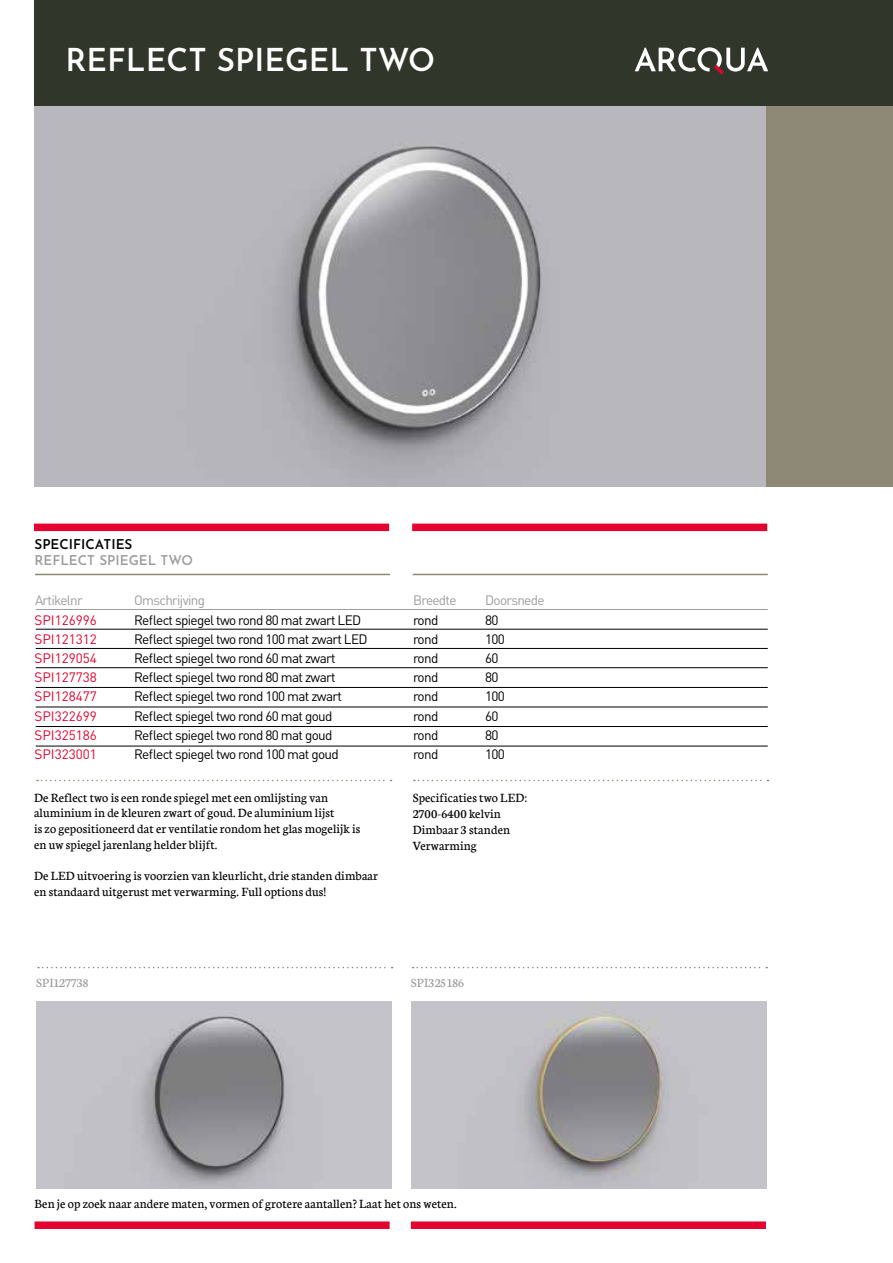
<style>
.page{position:relative;width:893px;height:1263px;background:#fff}
.page>*{position:absolute;margin:0;border:0;box-sizing:border-box;transform-origin:0 0}
.t1{font:600 31.5px "Josefin Sans";color:#fff}
.t2{font:13.5px/15.8px "Neuton";letter-spacing:.01em;color:#000}
.t3{font:13.5px "DIN";letter-spacing:-.05em;color:#000}
.t4{font:13.5px/19.2px "DIN";color:#e4032e;text-align:justify}
.t5{font:13.5px "DIN";letter-spacing:-.05em;color:#9d9d9c}
.t6{font:13.5px "Neuton";letter-spacing:.01em;color:#9d9d9c}
.t7{font:600 13.5px "Josefin Sans";color:#9d9d9c}
.t8{font:600 13.5px "Josefin Sans";color:#000}
</style>
<div class="page">
<div style="left:34px;top:0;width:859px;height:106px;background:#31362b"></div>
<svg style="left:635px;top:47px;width:133px;height:27px"></svg>
<div style="left:752px;top:106px;width:141px;height:381px;background:#8e8977"></div>
<div style="left:412px;top:524px;width:355px;height:7px;background:#e4032e"></div>
<div style="left:34px;top:524px;width:355px;height:7px;background:#e4032e"></div>
<div style="left:35px;top:1221px;width:355px;height:8px;background:#e4032e"></div>
<div style="left:411px;top:1221px;width:355px;height:8px;background:#e4032e"></div>
<img style="left:34px;top:106px;width:731px;height:381px">
<hr style="left:35px;top:574px;width:355px;height:1px;background:#8e8977">
<hr style="left:413px;top:574px;width:355px;height:1px;background:#8e8977">
<hr style="left:36px;top:629px;width:732px;height:1px;background:#000">
<hr style="left:36px;top:609px;width:732px;height:1px;background:#9d9d9c">
<hr style="left:36px;top:667px;width:732px;height:1px;background:#000">
<hr style="left:36px;top:648px;width:732px;height:1px;background:#000">
<hr style="left:36px;top:687px;width:732px;height:1px;background:#000">
<svg style="left:37px;top:780px;width:355px;height:1px"></svg>
<svg style="left:414px;top:780px;width:354px;height:1px"></svg>
<svg style="left:413px;top:967px;width:354px;height:1px"></svg>
<img style="left:411px;top:1001px;width:355px;height:187px">
<svg style="left:38px;top:967px;width:355px;height:1px"></svg>
<img style="left:37px;top:1001px;width:355px;height:187px">
<hr style="left:36px;top:707px;width:732px;height:1px;background:#000">
<hr style="left:36px;top:726px;width:732px;height:1px;background:#000">
<hr style="left:36px;top:746px;width:732px;height:1px;background:#000">
<h1 class="t1" style="left:65px;top:33px;width:371px">REFLECT SPIEGEL TWO</h1>
<p class="t8" style="left:35px;top:532px;width:99px">SPECIFICATIES</p>
<p class="t7" style="left:35px;top:549px;width:160px">REFLECT SPIEGEL TWO</p>
<p class="t5" style="left:35px;top:592px;width:49px">Artikelnr</p>
<p class="t5" style="left:134px;top:592px;width:72px">Omschrijving</p>
<p class="t5" style="left:413px;top:592px;width:45px">Breedte</p>
<p class="t5" style="left:485px;top:592px;width:61px">Doorsnede</p>
<p class="t3" style="left:134px;top:611px;width:229px">Reflect spiegel two rond 80 mat zwart LED</p>
<p class="t3" style="left:413px;top:611px;width:27px">rond</p>
<p class="t3" style="left:485px;top:611px;width:15px">80</p>
<p class="t3" style="left:134px;top:630px;width:235px">Reflect spiegel two rond 100 mat zwart LED</p>
<p class="t3" style="left:413px;top:630px;width:27px">rond</p>
<p class="t3" style="left:485px;top:630px;width:21px">100</p>
<p class="t3" style="left:134px;top:650px;width:203px">Reflect spiegel two rond 60 mat zwart</p>
<p class="t3" style="left:413px;top:650px;width:27px">rond</p>
<p class="t3" style="left:485px;top:650px;width:15px">60</p>
<p class="t3" style="left:134px;top:669px;width:203px">Reflect spiegel two rond 80 mat zwart</p>
<p class="t3" style="left:413px;top:669px;width:27px">rond</p>
<p class="t3" style="left:485px;top:669px;width:15px">80</p>
<p class="t3" style="left:134px;top:688px;width:209px">Reflect spiegel two rond 100 mat zwart</p>
<p class="t3" style="left:413px;top:688px;width:27px">rond</p>
<p class="t3" style="left:485px;top:688px;width:21px">100</p>
<p class="t3" style="left:134px;top:707px;width:200px">Reflect spiegel two rond 60 mat goud</p>
<p class="t3" style="left:413px;top:707px;width:27px">rond</p>
<p class="t3" style="left:485px;top:707px;width:15px">60</p>
<p class="t3" style="left:134px;top:726px;width:200px">Reflect spiegel two rond 80 mat goud</p>
<p class="t3" style="left:413px;top:726px;width:27px">rond</p>
<p class="t3" style="left:485px;top:726px;width:15px">80</p>
<p class="t3" style="left:134px;top:746px;width:206px">Reflect spiegel two rond 100 mat goud</p>
<p class="t3" style="left:413px;top:746px;width:27px">rond</p>
<p class="t3" style="left:485px;top:746px;width:21px">100</p>
<p class="t2" style="left:34px;top:789px;width:328px">De Reflect two is een ronde spiegel met een omlijsting van aluminium in de kleuren zwart of goud. De aluminium lijst<br>is zo gepositioneerd dat er ventilatie rondom het glas mogelijk is en uw spiegel jarenlang helder blijft.</p>
<p class="t2" style="left:34px;top:868px;width:346px">De LED uitvoering is voorzien van kleurlicht, drie standen dimbaar en standaard uitgerust met verwarming. Full options dus!</p>
<p class="t4" style="left:34px;top:610px;width:64px">SPI126996<br>SPI121312<br>SPI129054<br>SPI127738<br>SPI128477<br>SPI322699<br>SPI325186<br>SPI323001</p>
<p class="t2" style="left:413px;top:790px;width:116px">Specificaties two LED:<br>2700-6400 kelvin<br>Dimbaar 3 standen<br>Verwarming</p>
<p class="t6" style="left:36px;top:974px;width:54px">SPI127738</p>
<p class="t6" style="left:411px;top:974px;width:55px">SPI325186</p>
<p class="t2" style="left:35px;top:1196px;width:424px">Ben je op zoek naar andere maten, vormen of grotere aantallen? Laat het ons weten.</p>
</div>
